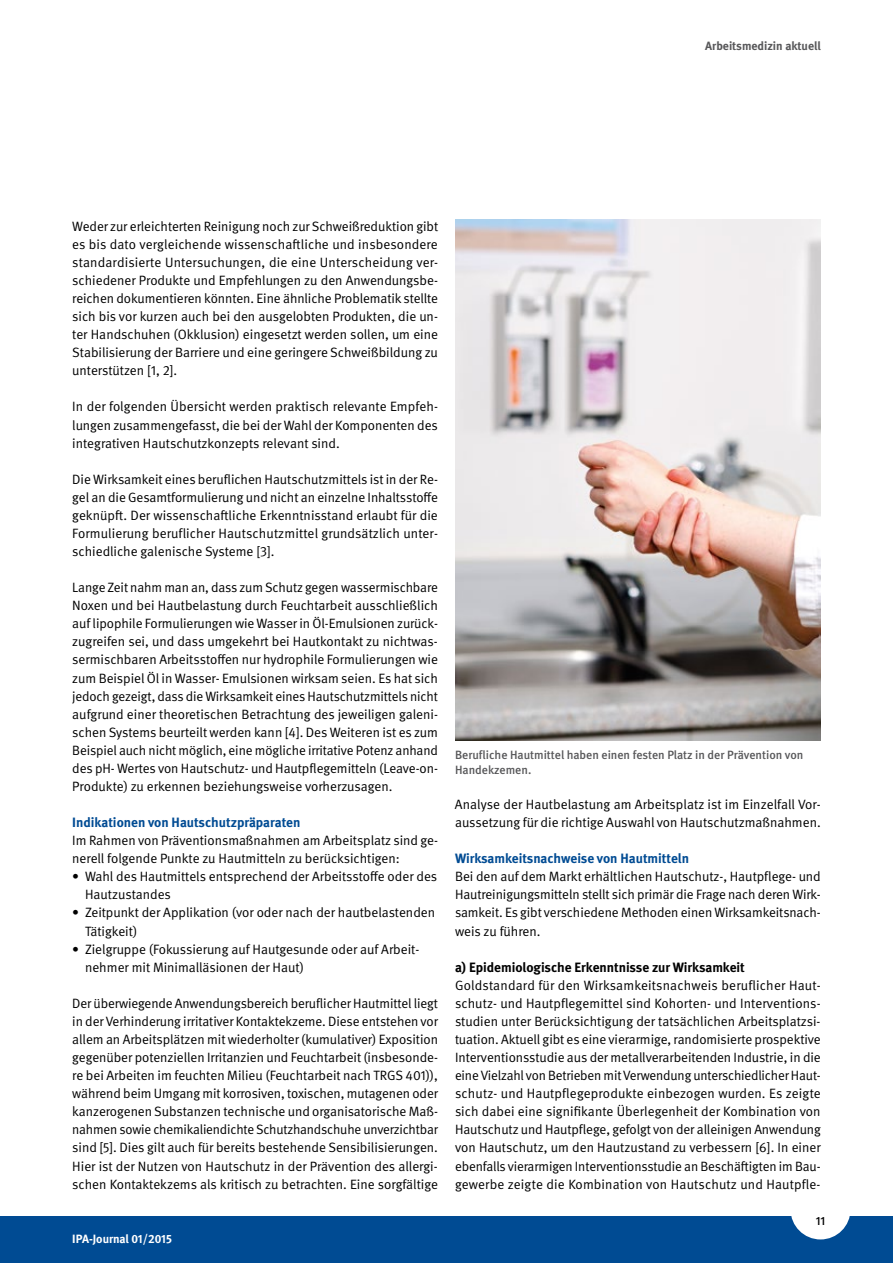
<style>
.page{position:relative;width:893px;height:1263px;background:#fff}
.page>*{position:absolute;margin:0;border:0;box-sizing:border-box;transform-origin:0 0}
.t1{font:13.5px/18px "DGUV Meta";color:#000;text-align:justify}
.t2{font:700 13.5px "DGUV Meta";color:#004b93}
.t3{font:700 13.5px "DGUV Meta";color:#000}
.t4{font:500 12px/15px "DGUV Meta";color:#58585a}
.t5{font:700 12px "DGUV Meta";color:#58585a}
.t6{font:700 12px "DGUV Meta";letter-spacing:-.005em;color:#fff}
.t7{font:500 12px "DGUV Meta";color:#000}
</style>
<div class="page">
<div style="left:0;top:1216px;width:893px;height:47px;background:#004b93"></div>
<div style="left:791px;top:1179px;width:59px;height:60px;background:#fff;border-radius:50%"></div>
<img style="left:455px;top:220px;width:366px;height:521px">
<p class="t5" style="left:705px;top:39px;width:117px">Arbeitsmedizin aktuell</p>
<p class="t1" style="left:72px;top:217px;width:367px">Weder zur erleichterten Reinigung noch zur Schweißreduktion gibt es bis dato vergleichende wissenschaftliche und insbesondere standardisierte Untersuchungen, die eine Unterscheidung ver&shy;schiedener Produkte und Empfehlungen zu den Anwendungsbe&shy;reichen dokumentieren könnten. Eine ähnliche Problematik stellte sich bis vor kurzen auch bei den ausgelobten Produkten, die un&shy;ter Handschuhen (Okklusion) eingesetzt werden sollen, um eine Stabilisierung der Barriere und eine geringere Schweißbildung zu unterstützen [1, 2].</p>
<p class="t1" style="left:72px;top:398px;width:367px">In der folgenden Übersicht werden praktisch relevante Empfeh&shy;lungen zusammengefasst, die bei der Wahl der Komponenten des integrativen Hautschutzkonzepts relevant sind.</p>
<p class="t1" style="left:72px;top:470px;width:367px">Die Wirksamkeit eines beruflichen Hautschutzmittels ist in der Re&shy;gel an die Gesamtformulierung und nicht an einzelne Inhaltsstoffe geknüpft. Der wissenschaftliche Erkenntnisstand erlaubt für die Formulierung beruflicher Hautschutzmittel grundsätzlich unter&shy;schiedliche galenische Systeme [3].</p>
<p class="t1" style="left:72px;top:579px;width:367px">Lange Zeit nahm man an, dass zum Schutz gegen wassermischbare Noxen und bei Hautbelastung durch Feuchtarbeit ausschließlich auf lipophile Formulierungen wie Wasser in Öl-Emulsionen zurück&shy;zugreifen sei, und dass umgekehrt bei Hautkontakt zu nichtwas&shy;sermischbaren Arbeitsstoffen nur hydrophile Formulierungen wie zum Beispiel Öl in Wasser- Emulsionen wirksam seien. Es hat sich jedoch gezeigt, dass die Wirksamkeit eines Hautschutzmittels nicht aufgrund einer theoretischen Betrachtung des jeweiligen galeni&shy;schen Systems beurteilt werden kann [4]. Des Weiteren ist es zum Beispiel auch nicht möglich, eine mögliche irritative Potenz anhand des pH- Wertes von Hautschutz- und Hautpflegemitteln (Leave-on-Produkte) zu erkennen beziehungsweise vorherzusagen.</p>
<p class="t2" style="left:72px;top:814px;width:230px">Indikationen von Hautschutzpräparaten</p>
<p class="t1" style="left:72px;top:832px;width:367px">Im Rahmen von Präventionsmaßnahmen am Arbeitsplatz sind ge&shy;nerell folgende Punkte zu Hautmitteln zu berücksichtigen:</p>
<p class="t1" style="left:85px;top:868px;width:354px;text-indent:-13px">• Wahl des Hautmittels entsprechend der Arbeitsstoffe oder des<br>Hautzustandes</p>
<p class="t1" style="left:85px;top:904px;width:352px;text-indent:-13px">• Zeitpunkt der Applikation (vor oder nach der hautbelastenden<br>Tätigkeit)</p>
<p class="t1" style="left:85px;top:940px;width:336px;text-indent:-13px">• Zielgruppe (Fokussierung auf Hautgesunde oder auf Arbeit&shy;nehmer mit Minimalläsionen der Haut)</p>
<p class="t1" style="left:72px;top:994px;width:367px">Der überwiegende Anwendungsbereich beruflicher Hautmittel liegt in der Verhinderung irritativer Kontaktekzeme. Diese entstehen vor allem an Arbeitsplätzen mit wiederholter (kumulativer) Exposition gegenüber potenziellen Irritanzien und Feuchtarbeit (insbesonde&shy;re bei Arbeiten im feuchten Milieu (Feuchtarbeit nach TRGS 401)), während beim Umgang mit korrosiven, toxischen, mutagenen oder kanzerogenen Substanzen technische und organisatorische Maß&shy;nahmen sowie chemikaliendichte Schutzhandschuhe unverzichtbar sind [5]. Dies gilt auch für bereits bestehende Sensibilisierungen.<br>Hier ist der Nutzen von Hautschutz in der Prävention des allergi&shy;schen Kontaktekzems als kritisch zu betrachten. Eine sorgfältige</p>
<p class="t6" style="left:72px;top:1231px;width:101px">IPA-Journal 01/2015</p>
<p class="t4" style="left:455px;top:748px;width:350px">Berufliche Hautmittel haben einen festen Platz in der Prävention von<br>Handekzemen.</p>
<p class="t1" style="left:455px;top:796px;width:367px">Analyse der Hautbelastung am Arbeitsplatz ist im Einzelfall Vor&shy;aussetzung für die richtige Auswahl von Hautschutzmaßnahmen.</p>
<p class="t2" style="left:455px;top:850px;width:235px">Wirksamkeitsnachweise von Hautmitteln</p>
<p class="t1" style="left:455px;top:868px;width:367px">Bei den auf dem Markt erhältlichen Hautschutz-, Hautpflege- und Hautreinigungsmitteln stellt sich primär die Frage nach deren Wirk&shy;samkeit. Es gibt verschiedene Methoden einen Wirksamkeitsnach&shy;weis zu führen.</p>
<p class="t3" style="left:455px;top:959px;width:291px">a) Epidemiologische Erkenntnisse zur Wirksamkeit</p>
<p class="t1" style="left:455px;top:976px;width:367px">Goldstandard für den Wirksamkeitsnachweis beruflicher Haut&shy;schutz- und Hautpflegemittel sind Kohorten- und Interventions&shy;studien unter Berücksichtigung der tatsächlichen Arbeitsplatzsi&shy;tuation. Aktuell gibt es eine vierarmige, randomisierte prospektive Interventionsstudie aus der metallverarbeitenden Industrie, in die eine Vielzahl von Betrieben mit Verwendung unterschiedlicher Haut&shy;schutz- und Hautpflegeprodukte einbezogen wurden. Es zeigte sich dabei eine signifikante Überlegenheit der Kombination von Hautschutz und Hautpflege, gefolgt von der alleinigen Anwendung von Hautschutz, um den Hautzustand zu verbessern [6]. In einer ebenfalls vierarmigen Interventionsstudie an Beschäftigten im Bau&shy;gewerbe zeigte die Kombination von Hautschutz und Hautpfle-</p>
<p class="t7" style="left:816px;top:1213px;width:11px">11</p>
</div>
